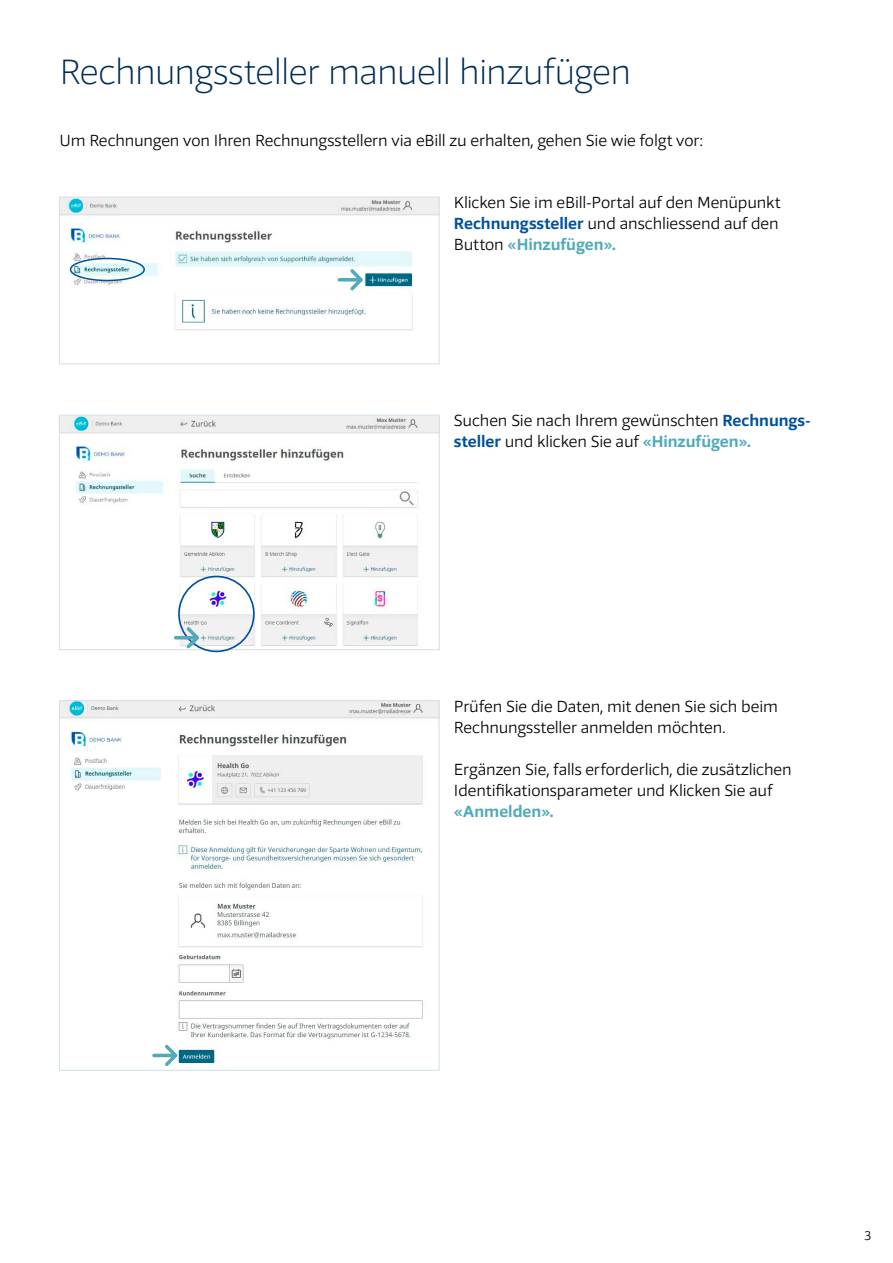
<style>
.page{position:relative;width:893px;height:1263px;background:#fff}
.page>*{position:absolute;margin:0;border:0;box-sizing:border-box;transform-origin:0 0}
.t1{font:200 36px "Foro Sans";letter-spacing:-.015em;color:#002c55}
.t2{font:300 16.5px/21px "Foro Sans";letter-spacing:-.005em;color:#000}
.t3{font:700 16.5px "Foro Sans";color:#50aaba}
.t4{font:300 13.5px "Foro Sans";color:#000}
.s1{font-weight:700;color:#01519e}
.s2{font-weight:700;color:#50aaba}
</style>
<div class="page">
<img style="left:61px;top:199px;width:376px;height:132px">
<div style="left:59px;top:197px;width:380px;height:167px;border:1px solid #d1e0e9"></div>
<img style="left:61px;top:417px;width:376px;height:231px">
<div style="left:59px;top:415px;width:380px;height:235px;border:1px solid #d1e0e9"></div>
<img style="left:61px;top:702px;width:376px;height:361px">
<div style="left:59px;top:700px;width:380px;height:370px;border:1px solid #d1e0e9"></div>
<div style="left:70px;top:258px;width:75px;height:23px;border:2px solid #01519e;border-radius:50%"></div>
<div style="left:178px;top:576px;width:77px;height:76px;border:2px solid #01519e;border-radius:50%"></div>
<svg style="left:338px;top:269px;width:25px;height:22px"></svg>
<svg style="left:174px;top:627px;width:25px;height:22px"></svg>
<svg style="left:152px;top:1045px;width:26px;height:21px"></svg>
<h1 class="t1" style="left:60px;top:49px;width:573px">Rechnungssteller manuell hinzufügen</h1>
<p class="t2" style="left:60px;top:130px;width:645px">Um Rechnungen von Ihren Rechnungsstellern via eBill zu erhalten, gehen Sie wie folgt vor:</p>
<p class="t2" style="left:454px;top:192px;width:328px;text-align:justify">Klicken Sie im eBill-Portal auf den Menüpunkt <span class="s1">Rechnungssteller</span> und anschliessend auf den Button <span class="s2">«Hinzufügen».</span></p>
<p class="t2" style="left:454px;top:410px;width:357px">Suchen Sie nach Ihrem gewünschten <span class="s1">Rechnungs&shy;steller</span> und klicken Sie auf <span class="s2">«Hinzufügen».</span></p>
<p class="t2" style="left:454px;top:696px;width:325px">Prüfen Sie die Daten, mit denen Sie sich beim<br>Rechnungssteller anmelden möchten.</p>
<p class="t2" style="left:454px;top:758px;width:339px">Ergänzen Sie, falls erforderlich, die zusätzlichen<br>Identifikationsparameter und Klicken Sie auf</p>
<p class="t3" style="left:454px;top:801px;width:101px">«Anmelden».</p>
<p class="t4" style="left:864px;top:1226px;width:9px">3</p>
</div>
